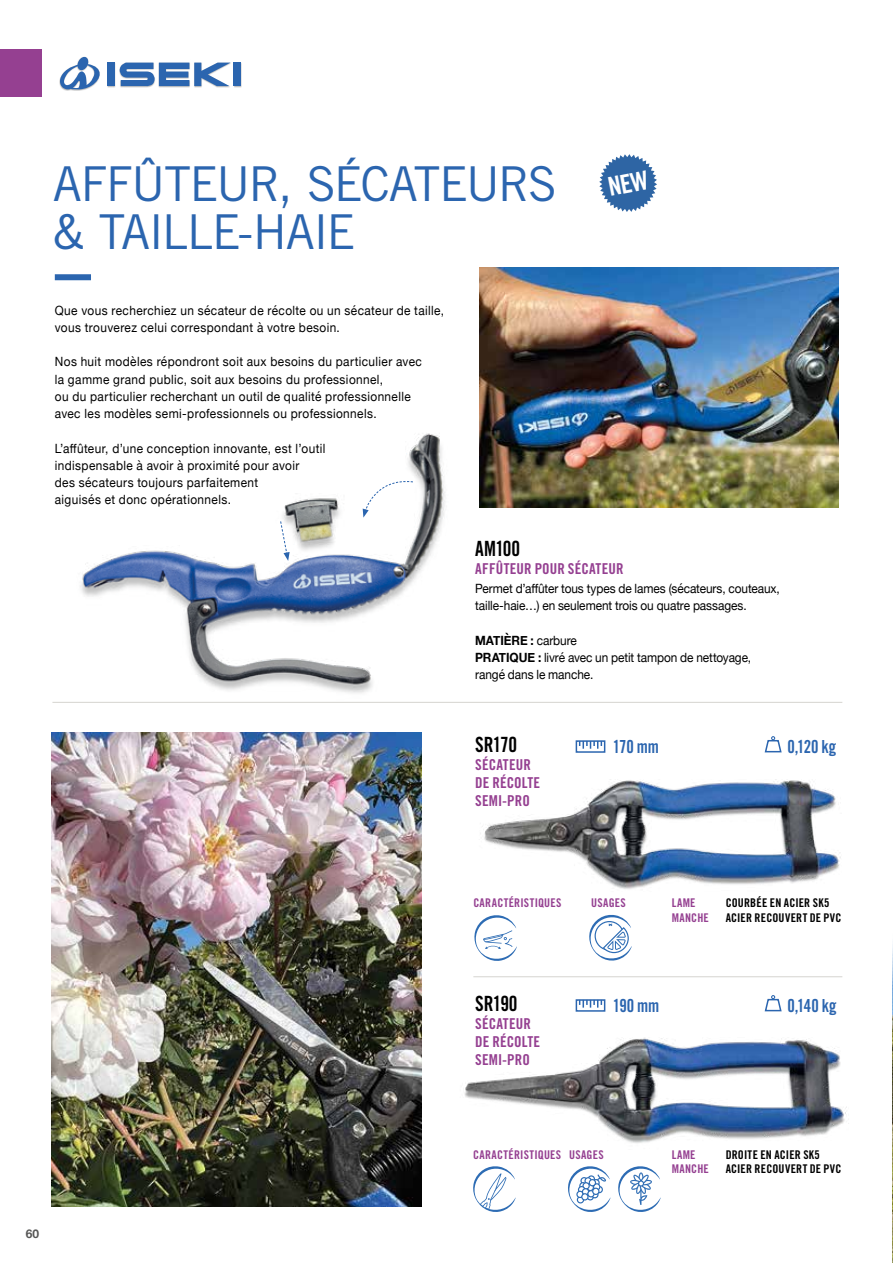
<style>
.page{position:relative;width:893px;height:1263px;background:#fff}
.page>*{position:absolute;margin:0;border:0;box-sizing:border-box;transform-origin:0 0}
.t1{font:48px/48px "Trade Gothic LT Std";letter-spacing:-.035em;color:#2b65af}
.t2{font:21px "Trade Gothic LT Std Bd Cn 20";letter-spacing:-.025em;color:#000;scale:.93 1}
.t3{font:18px "Trade Gothic LT Std Bd Cn 20";letter-spacing:-.02em;color:#2b65af;scale:.93 1}
.t4{font:15px/18px "Trade Gothic LT Std Bd Cn 20";letter-spacing:.005em;color:#954091}
.t5{font:12.75px/17.2px "Helvetica Neue";letter-spacing:.03em;color:#000;scale:.93 1}
.t6{font:12.75px/17.2px "Helvetica Neue";letter-spacing:-.005em;color:#000;scale:.93 1}
.t7{font:12px "Trade Gothic LT Std Bd Cn 20";letter-spacing:.02em;color:#000}
.t8{font:12px "Trade Gothic LT Std Bd Cn 20";letter-spacing:.02em;color:#954091}
.t9{font:700 12px "Helvetica Neue";color:#575756}
.s1{font-weight:700}
</style>
<div class="page">
<div style="left:0;top:49px;width:42px;height:47px;background:#954091"></div>
<div style="left:59px;top:57px;width:183px;height:34px;background:#000;opacity:.3"></div>
<svg style="left:59px;top:57px;width:45px;height:34px"></svg>
<div style="left:108px;top:63px;width:7px;height:23px;background:#2b65af"></div>
<div style="left:234px;top:63px;width:7px;height:23px;background:#2b65af"></div>
<svg style="left:120px;top:63px;width:111px;height:24px"></svg>
<div style="left:55px;top:274px;width:36px;height:6px;background:#2b65af"></div>
<img style="left:80px;top:433px;width:365px;height:260px">
<img style="left:479px;top:268px;width:360px;height:240px">
<img style="left:52px;top:732px;width:369px;height:475px">
<img style="left:892px;top:944px;width:1px;height:319px">
<img style="left:480px;top:779px;width:361px;height:110px">
<img style="left:464px;top:1011px;width:385px;height:132px">
<hr style="left:52px;top:702px;width:790px;height:1px;background:#d5d4d0">
<hr style="left:473px;top:976px;width:369px;height:1px;background:#d5d4d0">
<div style="left:576px;top:740px;width:29px;height:13px;border:2px solid #2b65af"></div>
<svg style="left:579px;top:741px;width:23px;height:8px"></svg>
<svg style="left:764px;top:736px;width:18px;height:17px"></svg>
<div style="left:576px;top:999px;width:29px;height:13px;border:2px solid #2b65af"></div>
<svg style="left:579px;top:1000px;width:23px;height:7px"></svg>
<svg style="left:764px;top:995px;width:19px;height:17px"></svg>
<svg style="left:568px;top:1166px;width:42px;height:46px"></svg>
<svg style="left:618px;top:1166px;width:43px;height:46px"></svg>
<svg style="left:473px;top:1166px;width:43px;height:46px"></svg>
<svg style="left:280px;top:520px;width:10px;height:41px"></svg>
<svg style="left:363px;top:477px;width:51px;height:41px"></svg>
<svg style="left:589px;top:914px;width:43px;height:47px"></svg>
<svg style="left:474px;top:915px;width:43px;height:46px"></svg>
<svg style="left:599px;top:154px;width:58px;height:58px"></svg>
<h1 class="t1" style="left:53px;top:159px;width:506px">AFFÛTEUR, SÉCATEURS &amp; TAILLE-HAIE</h1>
<p class="t5" style="left:55px;top:302px;width:420px">Que vous recherchiez un sécateur de récolte ou un sécateur de taille, vous trouverez celui correspondant à votre besoin.</p>
<p class="t5" style="left:55px;top:354px;width:396px">Nos huit modèles répondront soit aux besoins du particulier avec la gamme grand public, soit aux besoins du professionnel,<br>ou du particulier recherchant un outil de qualité professionnelle avec les modèles semi-professionnels ou professionnels.</p>
<p class="t5" style="left:55px;top:440px;width:292px">L’affûteur, d’une conception innovante, est l’outil indispensable à avoir à proximité pour avoir<br>des sécateurs toujours parfaitement<br>aiguisés et donc opérationnels.</p>
<h2 class="t2" style="left:475px;top:536px;width:50px">AM100</h2>
<p class="t4" style="left:475px;top:560px;width:150px">AFFÛTEUR POUR SÉCATEUR</p>
<p class="t6" style="left:475px;top:581px;width:329px">Permet d’affûter tous types de lames (sécateurs, couteaux, taille-haie…) en seulement trois ou quatre passages.</p>
<p class="t6" style="left:475px;top:632px;width:298px"><span class="s1">MATIÈRE :</span> carbure<br><span class="s1">PRATIQUE :</span> livré avec un petit tampon de nettoyage, rangé dans le manche.</p>
<h2 class="t2" style="left:475px;top:732px;width:47px">SR170</h2>
<p class="t4" style="left:475px;top:755px;width:67px">SÉCATEUR<br>DE RÉCOLTE<br>SEMI-PRO</p>
<h3 class="t3" style="left:613px;top:735px;width:51px">170 mm</h3>
<h3 class="t3" style="left:787px;top:735px;width:54px">0,120 kg</h3>
<p class="t9" style="left:26px;top:1224px;width:15px">60</p>
<p class="t8" style="left:473px;top:896px;width:89px">CARACTÉRISTIQUES</p>
<p class="t8" style="left:591px;top:896px;width:36px">USAGES</p>
<p class="t8" style="left:672px;top:896px;width:25px">LAME</p>
<p class="t7" style="left:726px;top:896px;width:105px">COURBÉE EN ACIER SK5</p>
<p class="t8" style="left:672px;top:910px;width:39px">MANCHE</p>
<p class="t7" style="left:726px;top:910px;width:117px">ACIER RECOUVERT DE PVC</p>
<h2 class="t2" style="left:475px;top:991px;width:47px">SR190</h2>
<p class="t4" style="left:475px;top:1014px;width:67px">SÉCATEUR<br>DE RÉCOLTE<br>SEMI-PRO</p>
<h3 class="t3" style="left:613px;top:994px;width:51px">190 mm</h3>
<h3 class="t3" style="left:787px;top:994px;width:54px">0,140 kg</h3>
<p class="t8" style="left:473px;top:1147px;width:132px">CARACTÉRISTIQUES USAGES</p>
<p class="t8" style="left:672px;top:1147px;width:25px">LAME</p>
<p class="t7" style="left:726px;top:1147px;width:96px">DROITE EN ACIER SK5</p>
<p class="t8" style="left:672px;top:1162px;width:39px">MANCHE</p>
<p class="t7" style="left:726px;top:1162px;width:117px">ACIER RECOUVERT DE PVC</p>
</div>
